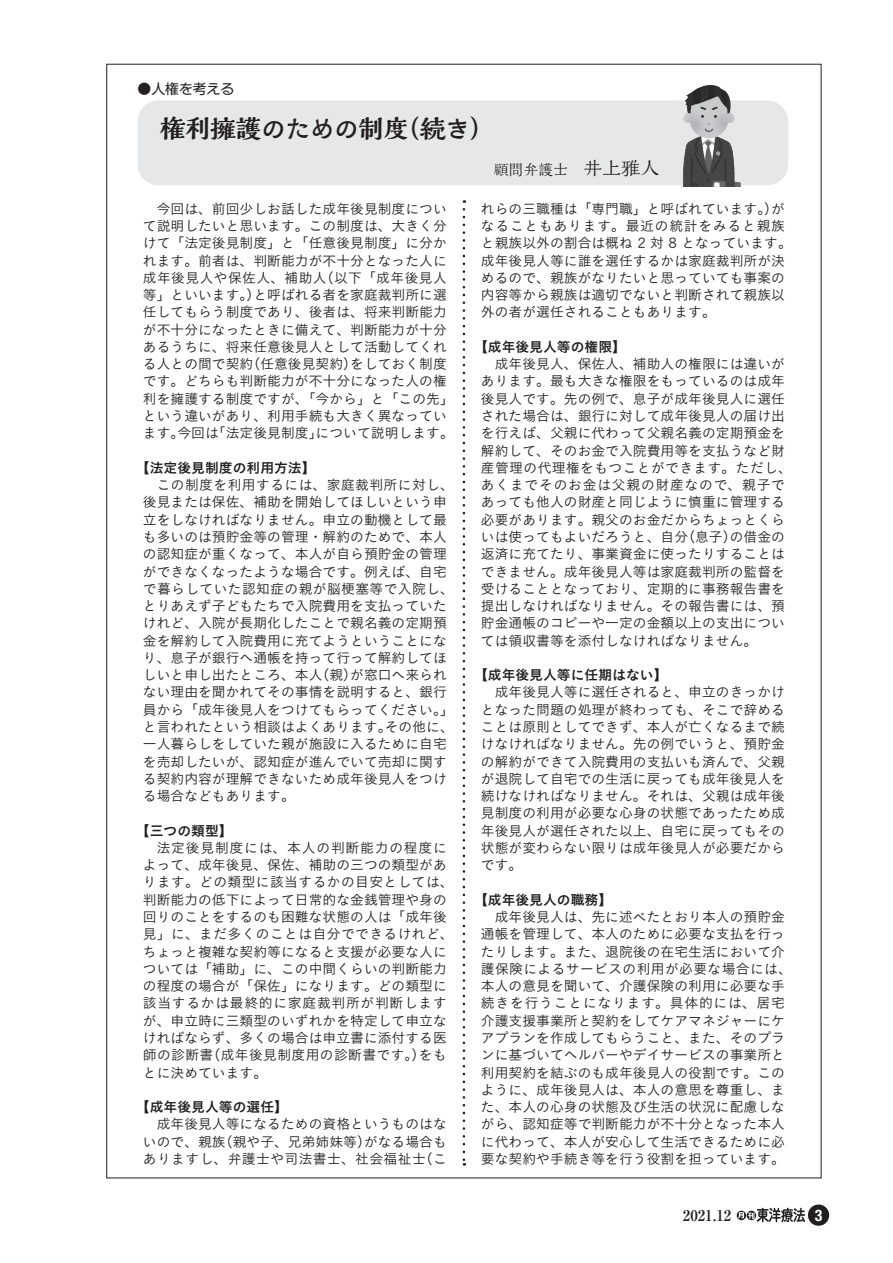
<style>
.page{position:relative;width:893px;height:1263px;background:#fff}
.page>*{position:absolute;margin:0;border:0;box-sizing:border-box;transform-origin:0 0}
.t1{font:800 25.5px "Kaimin Tu Std";letter-spacing:-.03em;color:#231f20}
.t2{font:700 condensed 15.9px "Helvetica Neue LT Std";color:#fff}
.t3{font:14.85px "Kaimin Tu Std";color:#231f20}
.t4{font:700 14.85px "Ryumin Pro";color:#231f20}
.t5{font:13.8px/17.2px "Koburina Go Std N W3";color:#231f20}
.t6{font:13.8px "Koburina Go Std N W6";color:#231f20}
.t7{font:13.8px "Shin Go Pro";color:#231f20}
.s1{font-family:"Typelabo N Std"}
.s2{font-size:19.2px}
</style>
<div class="page">
<div style="left:808px;top:1204px;width:21px;height:22px;background:#231f20;border-radius:50%"></div>
<svg style="left:738px;top:1208px;width:67px;height:14px"></svg>
<svg style="left:463px;top:209px;width:2px;height:956px"></svg>
<div style="left:138px;top:100px;width:650px;height:85px;background:#e6e7e9;border-radius:21px"></div>
<img style="left:665px;top:85px;width:89px;height:101px">
<p class="t7" style="left:138px;top:78px;width:98px">●人権<span class="s1">を</span>考<span class="s1">える</span></p>
<h1 class="t1" style="left:160px;top:111px;width:336px">権利擁護のための制度（続き）</h1>
<p class="t3" style="left:494px;top:159px;width:167px">顧問弁護士　<span class="s2">井上雅人</span></p>
<p class="t5" style="left:143px;top:200px;width:312px;text-align:center">今回は、前回少しお話した成年後見制度につい<br>て説明したいと思います。この制度は、大きく分けて「法定後見制度」と「任意後見制度」に分かれます。前者は、判断能力が不十分となった人に成年後見人や保佐人、補助人（以下「成年後見人等」といいます。）と呼ばれる者を家庭裁判所に選任してもらう制度であり、後者は、将来判断能力が不十分になったときに備えて、判断能力が十分あるうちに、将来任意後見人として活動してくれる人との間で契約（任意後見契約）をしておく制度です。どちらも判断能力が不十分になった人の権利を擁護する制度ですが、「今から」と「この先」という違いがあり、利用手続も大きく異なっています。今回は「法定後見制度」について説明します。</p>
<p class="t6" style="left:136px;top:457px;width:181px">【法定後見制度の利用方法】</p>
<p class="t5" style="left:143px;top:476px;width:312px;text-indent:14px">この制度を利用するには、家庭裁判所に対し、後見または保佐、補助を開始してほしいという申立をしなければなりません。申立の動機として最も多いのは預貯金等の管理・解約のためで、本人の認知症が重くなって、本人が自ら預貯金の管理ができなくなったような場合です。例えば、自宅で暮らしていた認知症の親が脳梗塞等で入院し、とりあえず子どもたちで入院費用を支払っていたけれど、入院が長期化したことで親名義の定期預金を解約して入院費用に充てようということになり、息子が銀行へ通帳を持って行って解約してほしいと申し出たところ、本人（親）が窓口へ来られない理由を聞かれてその事情を説明すると、銀行員から「成年後見人をつけてもらってください。」と言われたという相談はよくあります。その他に、一人暮らしをしていた親が施設に入るために自宅を売却したいが、認知症が進んでいて売却に関する契約内容が理解できないため成年後見人をつける場合などもあります。</p>
<p class="t6" style="left:136px;top:820px;width:98px">【三つの類型】</p>
<p class="t5" style="left:143px;top:839px;width:312px;text-indent:14px">法定後見制度には、本人の判断能力の程度によって、成年後見、保佐、補助の三つの類型があります。どの類型に該当するかの目安としては、判断能力の低下によって日常的な金銭管理や身の回りのことをするのも困難な状態の人は「成年後見」に、まだ多くのことは自分でできるけれど、ちょっと複雑な契約等になると支援が必要な人については「補助」に、この中間くらいの判断能力の程度の場合が「保佐」になります。どの類型に該当するかは最終的に家庭裁判所が判断しますが、申立時に三類型のいずれかを特定して申立なければならず、多くの場合は申立書に添付する医師の診断書（成年後見制度用の診断書です。）をもとに決めています。</p>
<p class="t6" style="left:136px;top:1096px;width:154px">【成年後見人等の選任】</p>
<p class="t5" style="left:143px;top:1115px;width:306px;text-align:justify;text-indent:14px">成年後見人等になるための資格というものはないので、親族（親や子、兄弟姉妹等）がなる場合もありますし、弁護士や司法書士、社会福祉士（こ</p>
<p class="t5" style="left:481px;top:200px;width:312px">れらの三職種は「専門職」と呼ばれています。）がなることもあります。最近の統計をみると親族と親族以外の割合は概ね２対８となっています。成年後見人等に誰を選任するかは家庭裁判所が決めるので、親族がなりたいと思っていても事案の内容等から親族は適切でないと判断されて親族以外の者が選任されることもあります。</p>
<p class="t6" style="left:474px;top:336px;width:154px">【成年後見人等の権限】</p>
<p class="t5" style="left:481px;top:355px;width:312px;text-indent:14px">成年後見人、保佐人、補助人の権限には違いがあります。最も大きな権限をもっているのは成年後見人です。先の例で、息子が成年後見人に選任された場合は、銀行に対して成年後見人の届け出を行えば、父親に代わって父親名義の定期預金を解約して、そのお金で入院費用等を支払うなど財産管理の代理権をもつことができます。ただし、あくまでそのお金は父親の財産なので、親子であっても他人の財産と同じように慎重に管理する必要があります。親父のお金だからちょっとくらいは使ってもよいだろうと、自分（息子）の借金の返済に充てたり、事業資金に使ったりすることはできません。成年後見人等は家庭裁判所の監督を受けることとなっており、定期的に事務報告書を提出しなければなりません。その報告書には、預貯金通帳のコピーや一定の金額以上の支出については領収書等を添付しなければなりません。</p>
<p class="t6" style="left:474px;top:664px;width:195px">【成年後見人等に任期はない】</p>
<p class="t5" style="left:481px;top:683px;width:306px;text-align:justify;text-indent:14px">成年後見人等に選任されると、申立のきっかけとなった問題の処理が終わっても、そこで辞めることは原則としてできず、本人が亡くなるまで続けなければなりません。先の例でいうと、預貯金の解約ができて入院費用の支払いも済んで、父親が退院して自宅での生活に戻っても成年後見人を続けなければなりません。それは、父親は成年後見制度の利用が必要な心身の状態であったため成年後見人が選任された以上、自宅に戻ってもその状態が変わらない限りは成年後見人が必要だからです。</p>
<p class="t6" style="left:474px;top:889px;width:140px">【成年後見人の職務】</p>
<p class="t5" style="left:481px;top:908px;width:312px;text-align:center">成年後見人は、先に述べたとおり本人の預貯金<br>通帳を管理して、本人のために必要な支払を行ったりします。また、退院後の在宅生活において介護保険によるサービスの利用が必要な場合には、本人の意見を聞いて、介護保険の利用に必要な手続きを行うことになります。具体的には、居宅介護支援事業所と契約をしてケアマネジャーにケアプランを作成してもらうこと、また、そのプランに基づいてヘルパーやデイサービスの事業所と利用契約を結ぶのも成年後見人の役割です。このように、成年後見人は、本人の意思を尊重し、また、本人の心身の状態及び生活の状況に配慮しながら、認知症等で判断能力が不十分となった本人に代わって、本人が安心して生活できるために必要な契約や手続き等を行う役割を担っています。</p>
<p class="t4" style="left:683px;top:1203px;width:50px">2021.12</p>
<p class="t2" style="left:815px;top:1206px;width:9px">3</p>
</div>
